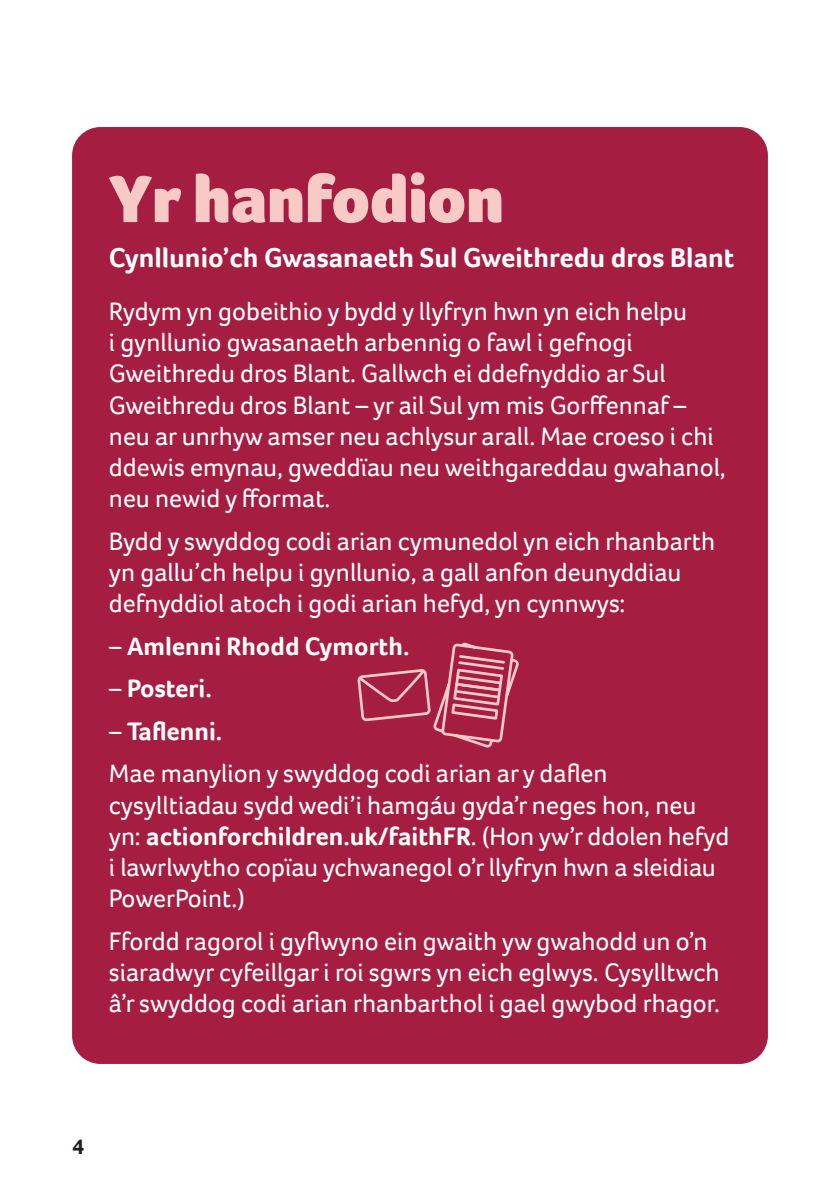
<style>
.page{position:relative;width:840px;height:1191px;background:#fff}
.page>*{position:absolute;margin:0;border:0;box-sizing:border-box;transform-origin:0 0}
.t1{font:900 68.6px "Foco";color:#f7cac8}
.t2{font:700 28px "Foco";color:#fff}
.t3{font:26px/31.2px "Foco";color:#fff}
.t4{font:700 26px "Foco";color:#fff}
.t5{font:700 22px "Foco";color:#231f20}
.s1{font-weight:700}
</style>
<div class="page">
<hr style="left:839px;top:0;width:1px;height:1191px;background:#eff1dc">
<div style="left:72px;top:127px;width:695px;height:937px;background:#a61d42;border-radius:28px"></div>
<svg style="left:357px;top:643px;width:160px;height:105px"></svg>
<p class="t1" style="left:109px;top:153px;width:396px">Yr hanfodion</p>
<p class="t2" style="left:109px;top:239px;width:626px">Cynllunio’ch Gwasanaeth Sul Gweithredu dros Blant</p>
<p class="t3" style="left:109px;top:295px;width:618px">Rydym yn gobeithio y bydd y llyfryn hwn yn eich helpu<br>i gynllunio gwasanaeth arbennig o fawl i gefnogi Gweithredu dros Blant. Gallwch ei ddefnyddio ar Sul Gweithredu dros Blant – yr ail Sul ym mis Gorffennaf – neu ar unrhyw amser neu achlysur arall. Mae croeso i chi ddewis emynau, gweddïau neu weithgareddau gwahanol, neu newid y fformat.</p>
<p class="t3" style="left:109px;top:525px;width:607px">Bydd y swyddog codi arian cymunedol yn eich rhanbarth yn gallu’ch helpu i gynllunio, a gall anfon deunyddiau defnyddiol atoch i godi arian hefyd, yn cynnwys:</p>
<p class="t4" style="left:109px;top:629px;width:302px">– Amlenni Rhodd Cymorth.</p>
<p class="t4" style="left:109px;top:671px;width:104px">– Posteri.</p>
<p class="t4" style="left:109px;top:714px;width:115px">– Taflenni.</p>
<p class="t3" style="left:109px;top:757px;width:621px">Mae manylion y swyddog codi arian ar y daflen cysylltiadau sydd wedi’i hamgáu gyda’r neges hon, neu yn: <span class="s1">actionforchildren.uk/faithFR</span>. (Hon yw’r ddolen hefyd i lawrlwytho copïau ychwanegol o’r llyfryn hwn a sleidiau PowerPoint.)</p>
<p class="t3" style="left:109px;top:925px;width:612px">Ffordd ragorol i gyflwyno ein gwaith yw gwahodd un o’n siaradwyr cyfeillgar i roi sgwrs yn eich eglwys. Cysylltwch â’r swyddog codi arian rhanbarthol i gael gwybod rhagor.</p>
<p class="t5" style="left:72px;top:1131px;width:14px">4</p>
</div>
